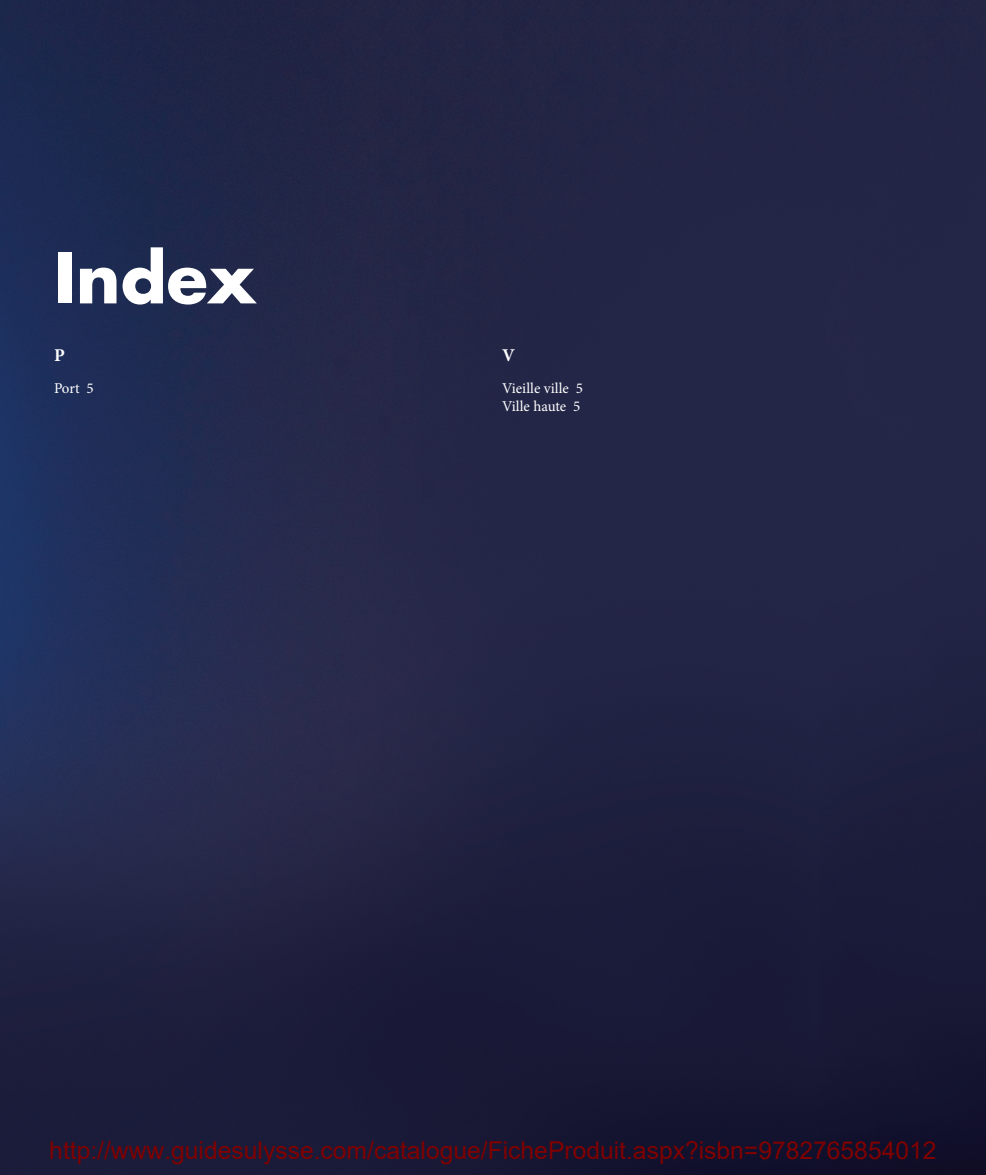
<style>
.page{position:relative;width:986px;height:1175px;background:#fff}
.page>*{position:absolute;margin:0;border:0;box-sizing:border-box;transform-origin:0 0}
.t1{font:700 67.5px "Futura Std";color:#fff}
.t2{font:24.6px "Arial";color:#800000}
.t3{font:700 18px "Minion Pro";color:#fff}
.t4{font:15px/18px "Minion Pro";color:#fff}
</style>
<div class="page">
<img style="left:0;top:0;width:986px;height:1174px">
<h1 class="t1" style="left:54px;top:233px;width:203px">Index</h1>
<p class="t3" style="left:54px;top:342px;width:12px">P</p>
<p class="t4" style="left:54px;top:379px;width:41px">Port 5</p>
<p class="t3" style="left:502px;top:342px;width:14px">V</p>
<p class="t4" style="left:502px;top:379px;width:82px">Vieille ville 5<br>Ville haute 5</p>
<p class="t2" style="left:49px;top:1133px;width:888px">http://www.guidesulysse.com/catalogue/FicheProduit.aspx?isbn=9782765854012</p>
</div>
